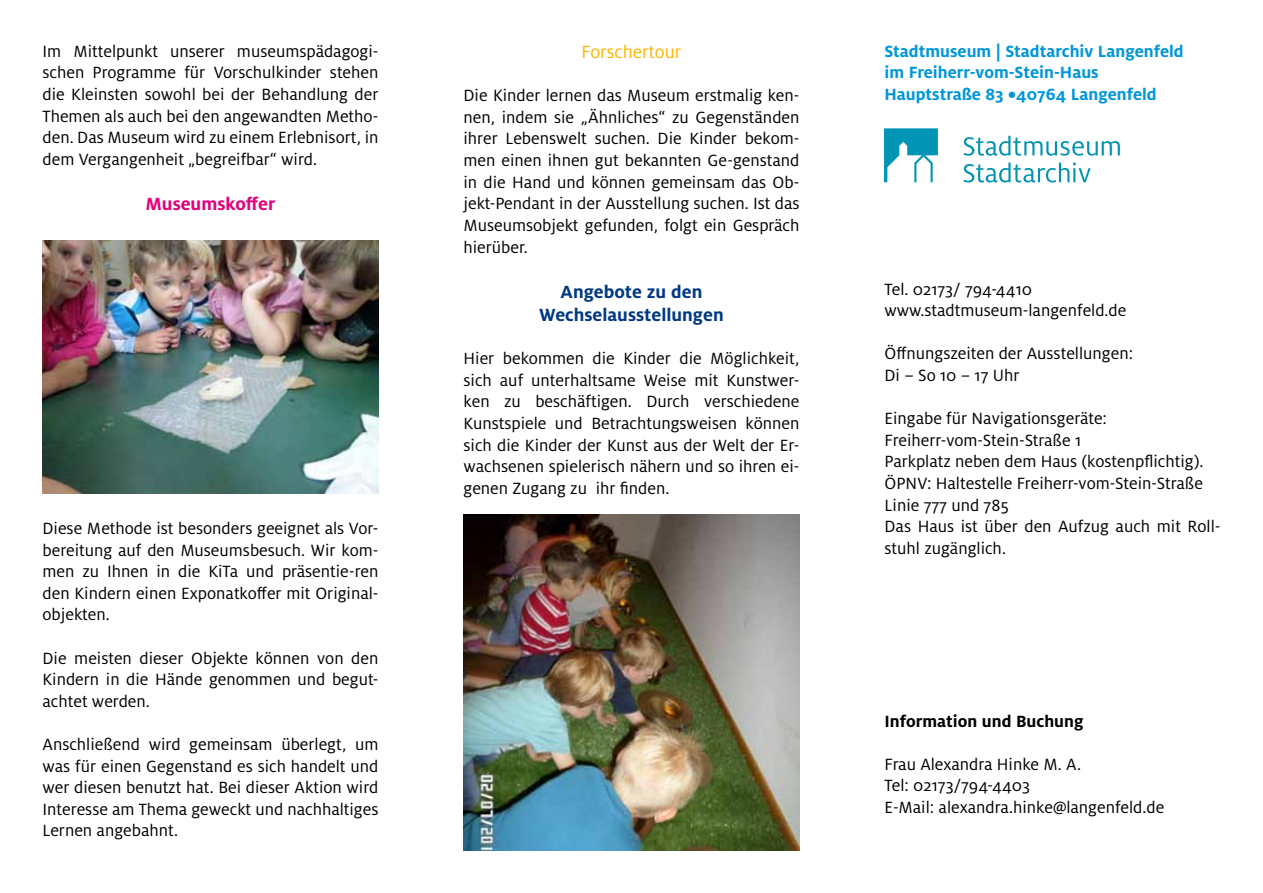
<style>
.page{position:relative;width:1263px;height:893px;background:#fff}
.page>*{position:absolute;margin:0;border:0;box-sizing:border-box;transform-origin:0 0}
.t1{font:700 19.5px/23.4px "Milo OT";color:#003882;text-align:center}
.t2{font:700 19.5px "Milo OT";color:#e2007a}
.t3{font:19.5px "Milo OT";color:#fab700}
.t4{font:18px/21.6px "Milo OT";color:#000;text-align:justify}
.t5{font:700 18px/21.6px "Milo OT";color:#0096da}
.t6{font:700 18px "Milo OT";color:#000}
</style>
<div class="page">
<img style="left:42px;top:241px;width:336px;height:252px">
<img style="left:463px;top:514px;width:336px;height:336px">
<svg style="left:884px;top:128px;width:54px;height:54px"></svg>
<svg style="left:964px;top:162px;width:126px;height:20px"></svg>
<svg style="left:964px;top:136px;width:156px;height:20px"></svg>
<p class="t4" style="left:43px;top:40px;width:337px">Im Mittelpunkt unserer museumspädagogi&shy;schen Programme für Vorschulkinder stehen die Kleinsten sowohl bei der Behandlung der Themen als auch bei den angewandten Metho&shy;den. Das Museum wird zu einem Erlebnisort, in dem Vergangenheit „begreifbar“ wird.</p>
<p class="t2" style="left:146px;top:192px;width:131px">Museumskoffer</p>
<p class="t4" style="left:43px;top:517px;width:337px">Diese Methode ist besonders geeignet als Vor&shy;bereitung auf den Museumsbesuch. Wir kom&shy;men zu Ihnen in die KiTa und präsentie-ren den Kindern einen Exponatkoffer mit Original&shy;objekten.</p>
<p class="t4" style="left:43px;top:647px;width:337px">Die meisten dieser Objekte können von den Kindern in die Hände genommen und begut&shy;achtet werden.</p>
<p class="t4" style="left:43px;top:733px;width:337px">Anschließend wird gemeinsam überlegt, um was für einen Gegenstand es sich handelt und wer diesen benutzt hat. Bei dieser Aktion wird Interesse am Thema geweckt und nachhaltiges Lernen angebahnt.</p>
<p class="t3" style="left:582px;top:40px;width:101px">Forschertour</p>
<p class="t4" style="left:463px;top:85px;width:337px">Die Kinder lernen das Museum erstmalig ken&shy;nen, indem sie „Ähnliches“ zu Gegenständen ihrer Lebenswelt suchen. Die Kinder bekom&shy;men einen ihnen gut bekannten Ge-genstand in die Hand und können gemeinsam das Ob&shy;jekt-Pendant in der Ausstellung suchen. Ist das Museumsobjekt gefunden, folgt ein Gespräch hierüber.</p>
<p class="t1" style="left:539px;top:279px;width:186px">Angebote zu den<br>Wechselausstellungen</p>
<p class="t4" style="left:463px;top:347px;width:337px">Hier bekommen die Kinder die Möglichkeit, sich auf unterhaltsame Weise mit Kunstwer&shy;ken zu beschäftigen. Durch verschiedene Kunstspiele und Betrachtungsweisen können sich die Kinder der Kunst aus der Welt der Er&shy;wachsenen spielerisch nähern und so ihren ei&shy;genen Zugang zu ihr finden.</p>
<p class="t5" style="left:884px;top:40px;width:301px">Stadtmuseum | Stadtarchiv Langenfeld im Freiherr-vom-Stein-Haus<br>Hauptstraße 83 •40764 Langenfeld</p>
<p class="t4" style="left:884px;top:278px;width:243px">Tel. 02173/ 794-4410 www.stadtmuseum-langenfeld.de</p>
<p class="t4" style="left:884px;top:343px;width:250px">Öffnungszeiten der Ausstellungen:<br>Di – So 10 – 17 Uhr</p>
<p class="t4" style="left:884px;top:407px;width:337px;text-align:left">Eingabe für Navigationsgeräte:<br>Freiherr-vom-Stein-Straße 1<br>Parkplatz neben dem Haus (kostenpflichtig).<br>ÖPNV: Haltestelle Freiherr-vom-Stein-Straße Linie 777 und 785<br>Das Haus ist über den Aufzug auch mit Roll&shy;stuhl zugänglich.</p>
<p class="t6" style="left:884px;top:710px;width:200px">Information und Buchung</p>
<p class="t4" style="left:884px;top:753px;width:281px;text-align:left">Frau Alexandra Hinke M. A.<br>Tel: 02173/794-4403<br>E-Mail: alexandra.hinke@langenfeld.de</p>
</div>
